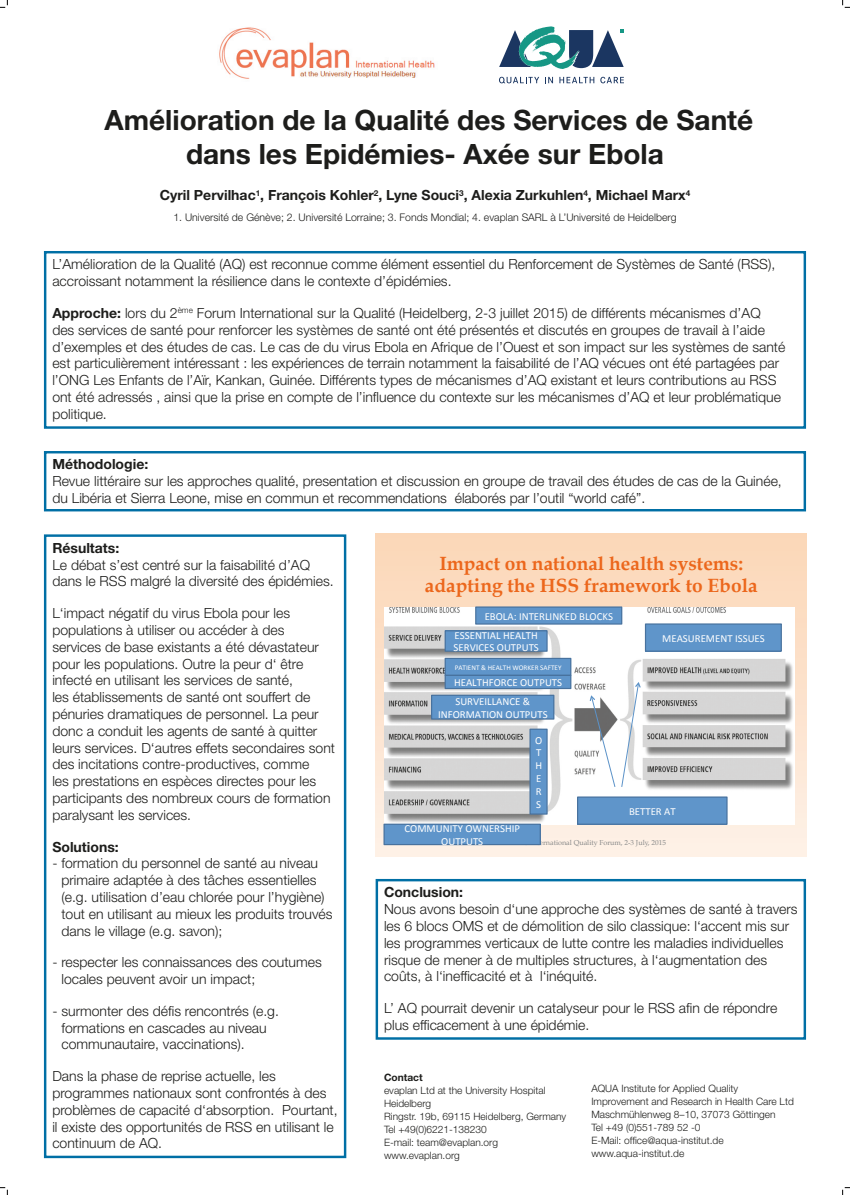
<style>
.page{position:relative;width:850px;height:1195px;background:#fff}
.page>*{position:absolute;margin:0;border:0;box-sizing:border-box;transform-origin:0 0}
.t1{font:700 28px/33.6px "Helvetica Neue LT Std";color:#1d1d1b;text-align:center}
.t2{font:700 19.14px/22.7px "Book Antiqua";color:#ec671c;text-align:center}
.t3{font:300 14px/16.8px "Helvetica Neue LT Std";color:#1d1d1b}
.t4{font:700 14px "Helvetica Neue LT Std";color:#1d1d1b}
.t5{font:10.78px/12.8px "Calibri";color:#fff;text-align:center}
.t6{font:300 10.5px "Helvetica Neue LT Std";color:#1d1d1b}
.t7{font:300 10.15px/12.9px "Helvetica Neue LT Std";color:#1d1d1b}
.t8{font:700 10.15px "Helvetica Neue LT Std";color:#1d1d1b}
.t9{font:7.17px "Book Antiqua";color:#898a8a}
.t10{font:7.17px "Calibri";color:#fff}
.s1{font-weight:700}
</style>
<div class="page">
<div style="left:44px;top:251px;width:761px;height:178px;border:2px solid #006fa5"></div>
<div style="left:44px;top:451px;width:761px;height:60px;border:2px solid #006fa5"></div>
<div style="left:44px;top:534px;width:302px;height:624px;border:2px solid #006fa5"></div>
<div style="left:375px;top:878px;width:430px;height:161px;border:2px solid #006fa5"></div>
<svg style="left:499px;top:77px;width:53px;height:6px"></svg>
<svg style="left:559px;top:77px;width:35px;height:6px"></svg>
<svg style="left:600px;top:77px;width:23px;height:6px"></svg>
<svg style="left:499px;top:26px;width:124px;height:43px"></svg>
<img style="left:219px;top:27px;width:216px;height:52px">
<div style="left:375px;top:533px;width:431px;height:323px;background:linear-gradient(to bottom,#fbd6b6,#fdf0e6)"></div>
<img style="left:384px;top:607px;width:410px;height:217px">
<div style="left:431px;top:695px;width:122px;height:24px;background:#5f95ca"></div>
<div style="left:431px;top:694px;width:123px;height:25px;border:1px solid #48729e"></div>
<div style="left:384px;top:824px;width:156px;height:20px;background:#5f95ca"></div>
<div style="left:383px;top:823px;width:157px;height:22px;border:1px solid #48729e"></div>
<div style="left:445px;top:630px;width:101px;height:21px;background:#5f95ca"></div>
<div style="left:444px;top:630px;width:103px;height:21px;border:1px solid #48729e"></div>
<div style="left:530px;top:729px;width:16px;height:85px;background:#5f95ca"></div>
<div style="left:529px;top:728px;width:18px;height:86px;border:1px solid #48729e"></div>
<div style="left:445px;top:658px;width:125px;height:17px;background:#5f95ca"></div>
<div style="left:444px;top:657px;width:127px;height:19px;border:1px solid #48729e"></div>
<div style="left:445px;top:675px;width:125px;height:13px;background:#5f95ca"></div>
<div style="left:444px;top:674px;width:127px;height:15px;border:1px solid #48729e"></div>
<div style="left:645px;top:624px;width:135px;height:27px;background:#5f95ca"></div>
<div style="left:644px;top:623px;width:137px;height:28px;border:1px solid #48729e"></div>
<div style="left:475px;top:607px;width:146px;height:17px;background:#5f95ca"></div>
<div style="left:475px;top:606px;width:147px;height:18px;border:1px solid #48729e"></div>
<div style="left:577px;top:797px;width:149px;height:27px;background:#5f95ca"></div>
<div style="left:576px;top:796px;width:151px;height:28px;border:1px solid #48729e"></div>
<svg style="left:589px;top:682px;width:51px;height:106px"></svg>
<svg style="left:0;top:0;width:8px;height:8px"></svg>
<svg style="left:0;top:1187px;width:8px;height:7px"></svg>
<svg style="left:842px;top:0;width:7px;height:8px"></svg>
<svg style="left:842px;top:1187px;width:7px;height:7px"></svg>
<h1 class="t1" style="left:104px;top:103px;width:650px">Amélioration de la Qualité des Services de Santé dans les Epidémies- Axée sur Ebola</h1>
<p class="t4" style="left:160px;top:187px;width:531px">Cyril Pervilhac<sup>1</sup>, François Kohler<sup>2</sup>, Lyne Souci<sup>3</sup>, Alexia Zurkuhlen<sup>4</sup>, Michael Marx<sup>4</sup></p>
<p class="t6" style="left:173px;top:211px;width:504px">1. Université de Génève; 2. Université Lorraine; 3. Fonds Mondial; 4. evaplan SARL à L’Université de Heidelberg</p>
<p class="t3" style="left:52px;top:256px;width:724px">L’Amélioration de la Qualité (AQ) est reconnue comme élément essentiel du Renforcement de Systèmes de Santé (RSS), accroissant notamment la résilience dans le contexte d’épidémies.</p>
<p class="t3" style="left:52px;top:304px;width:734px"><span class="s1">Approche:</span> lors du 2<sup>ème</sup> Forum International sur la Qualité (Heidelberg, 2-3 juillet 2015) de différents mécanismes d’AQ des services de santé pour renforcer les systèmes de santé ont été présentés et discutés en groupes de travail à l’aide d’exemples et des études de cas. Le cas de du virus Ebola en Afrique de l’Ouest et son impact sur les systèmes de santé est particulièrement intéressant : les expériences de terrain notamment la faisabilité de l’AQ vécues ont été partagées par l’ONG Les Enfants de l’Aïr, Kankan, Guinée. Différents types de mécanismes d’AQ existant et leurs contributions au RSS ont été adressés , ainsi que la prise en compte de l’influence du contexte sur les mécanismes d’AQ et leur problématique politique.</p>
<p class="t4" style="left:52px;top:456px;width:97px">Méthodologie:</p>
<p class="t3" style="left:52px;top:472px;width:730px">Revue littéraire sur les approches qualité, presentation et discussion en groupe de travail des études de cas de la Guinée, du Libéria et Sierra Leone, mise en commun et recommendations élaborés par l’outil “world café”.</p>
<p class="t4" style="left:52px;top:539px;width:68px">Résultats:</p>
<p class="t3" style="left:52px;top:556px;width:283px">Le débat s’est centré sur la faisabilité d’AQ dans le RSS malgré la diversité des épidémies.</p>
<p class="t3" style="left:52px;top:604px;width:284px">L‘impact négatif du virus Ebola pour les populations à utiliser ou accéder à des services de base existants a été dévastateur pour les populations. Outre la peur d‘ être infecté en utilisant les services de santé,<br>les établissements de santé ont souffert de pénuries dramatiques de personnel. La peur donc a conduit les agents de santé à quitter leurs services. D‘autres effets secondaires sont des incitations contre-productives, comme<br>les prestations en espèces directes pour les participants des nombreux cours de formation paralysant les services.</p>
<p class="t4" style="left:52px;top:837px;width:68px">Solutions:</p>
<p class="t3" style="left:61px;top:854px;width:272px;text-indent:-9px">- formation du personnel de santé au niveau primaire adaptée à des tâches essentielles (e.g. utilisation d’eau chlorée pour l’hygiène) tout en utilisant au mieux les produits trouvés dans le village (e.g. savon);</p>
<p class="t3" style="left:61px;top:953px;width:262px;text-indent:-9px">- respecter les connaissances des coutumes locales peuvent avoir un impact;</p>
<p class="t3" style="left:61px;top:1002px;width:219px;text-indent:-9px">- surmonter des défis rencontrés (e.g. formations en cascades au niveau communautaire, vaccinations).</p>
<p class="t3" style="left:52px;top:1067px;width:287px">Dans la phase de reprise actuelle, les programmes nationaux sont confrontés à des problèmes de capacité d‘absorption. Pourtant, il existe des opportunités de RSS en utilisant le continuum de AQ.</p>
<h2 class="t2" style="left:425px;top:552px;width:334px">Impact on national health systems: adapting the HSS framework to Ebola</h2>
<p class="t5" style="left:484px;top:610px;width:130px">EBOLA: INTERLINKED BLOCKS</p>
<p class="t5" style="left:453px;top:629px;width:87px;line-height:12.6px;text-align:left">ESSENTIAL HEALTH<br>SERVICES OUTPUTS</p>
<p class="t5" style="left:662px;top:632px;width:104px">MEASUREMENT ISSUES</p>
<p class="t10" style="left:454px;top:662px;width:108px">PATIENT &amp; HEALTH WORKER SAFTEY</p>
<p class="t5" style="left:454px;top:676px;width:109px">HEALTHFORCE OUTPUTS</p>
<p class="t5" style="left:438px;top:695px;width:111px;line-height:12.6px">SURVEILLANCE &amp;<br>INFORMATION OUTPUTS</p>
<p class="t5" style="left:535px;top:733px;width:9px;text-align:justify">O T H E R S</p>
<p class="t5" style="left:628px;top:805px;width:48px">BETTER AT</p>
<p class="t5" style="left:404px;top:822px;width:117px;line-height:12.6px">COMMUNITY OWNERSHIP<br>OUTPUTS</p>
<p class="t9" style="left:516px;top:838px;width:151px">2nd International Quality Forum, 2-3 July, 2015</p>
<p class="t4" style="left:384px;top:883px;width:81px">Conclusion:</p>
<p class="t3" style="left:384px;top:900px;width:415px">Nous avons besoin d‘une approche des systèmes de santé à travers les 6 blocs OMS et de démolition de silo classique: l‘accent mis sur les programmes verticaux de lutte contre les maladies individuelles risque de mener à de multiples structures, à l‘augmentation des coûts, à l‘inefficacité et à l‘inéquité.</p>
<p class="t3" style="left:384px;top:999px;width:394px">L’ AQ pourrait devenir un catalyseur pour le RSS afin de répondre plus efficacement à une épidémie.</p>
<p class="t8" style="left:384px;top:1070px;width:40px">Contact</p>
<p class="t7" style="left:384px;top:1083px;width:184px">evaplan Ltd at the University Hospital<br>Heidelberg<br>Ringstr. 19b, 69115 Heidelberg, Germany<br>Tel +49(0)6221-138230<br>E-mail: team@evaplan.org www.evaplan.org</p>
<p class="t7" style="left:591px;top:1081px;width:204px">AQUA Institute for Applied Quality Improvement and Research in Health Care Ltd Maschmühlenweg 8–10, 37073 Göttingen<br>Tel +49 (0)551-789 52 -0<br>E-Mail: office@aqua-institut.de www.aqua-institut.de</p>
</div>
